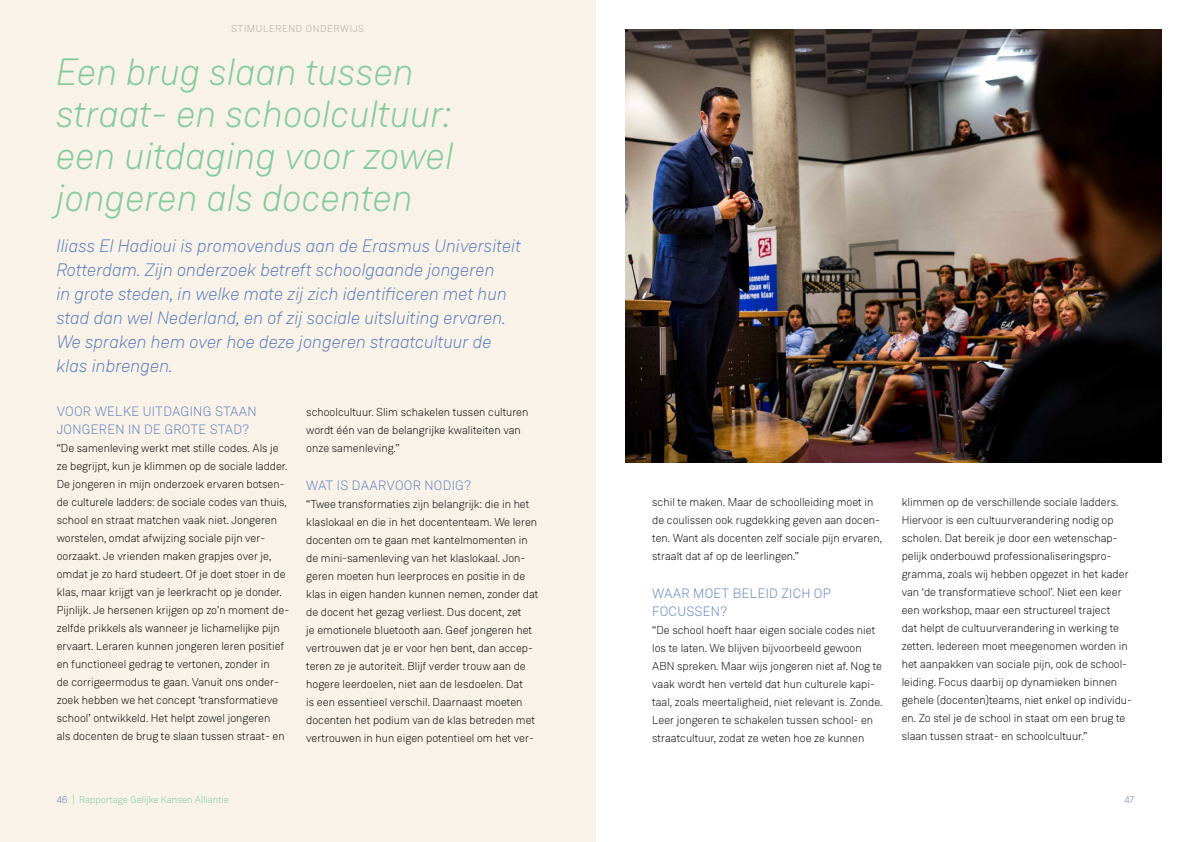
<style>
.page{position:relative;width:1191px;height:842px;background:#fff}
.page>*{position:absolute;margin:0;border:0;box-sizing:border-box;transform-origin:0 0}
.t1{font:italic 300 38px/42px "Weissenhof Grotesk";color:#82ca9c}
.t2{font:italic 300 18px/24px "Weissenhof Grotesk";color:#587abc}
.t3{font:300 13.5px/18px "Weissenhof Grotesk";letter-spacing:.02em;color:#587abc}
.t4{font:300 11.5px/18px "Weissenhof Grotesk";color:#000}
.t5{font:300 10px "Weissenhof Grotesk";color:#82ca9c}
.t6{font:300 10px "Weissenhof Grotesk";letter-spacing:.06em;color:#a7a9ac}
.t7{font:300 10px "Weissenhof Grotesk";color:#587abc}
.s1{color:#587abc}
</style>
<div class="page">
<div style="left:0;top:0;width:595px;height:842px;background:#f8f2e8"></div>
<img style="left:625px;top:30px;width:536px;height:432px">
<p class="t6" style="left:231px;top:23px;width:135px">STIMULEREND ONDERWIJS</p>
<h1 class="t1" style="left:57px;top:51px;width:399px">Een brug slaan tussen straat- en schoolcultuur: een uitdaging voor zowel jongeren als docenten</h1>
<p class="t2" style="left:57px;top:234px;width:466px">Iliass El Hadioui is promovendus aan de Erasmus Universiteit Rotterdam. Zijn onderzoek betreft schoolgaande jongeren<br>in grote steden, in welke mate zij zich identificeren met hun stad dan wel Nederland, en of zij sociale uitsluiting ervaren.<br>We spraken hem over hoe deze jongeren straatcultuur de klas inbrengen.</p>
<p class="t3" style="left:57px;top:402px;width:201px">VOOR WELKE UITDAGING STAAN<br>JONGEREN IN DE GROTE STAD?</p>
<p class="t4" style="left:57px;top:439px;width:234px">“De samenleving werkt met stille codes. Als je ze begrijpt, kun je klimmen op de sociale ladder.<br>De jongeren in mijn onderzoek ervaren botsen&shy;de culturele ladders: de sociale codes van thuis, school en straat matchen vaak niet. Jongeren worstelen, omdat afwijzing sociale pijn ver&shy;oorzaakt. Je vrienden maken grapjes over je, omdat je zo hard studeert. Of je doet stoer in de klas, maar krijgt van je leerkracht op je donder.<br>Pijnlijk. Je hersenen krijgen op zo’n moment de&shy;zelfde prikkels als wanneer je lichamelijke pijn ervaart. Leraren kunnen jongeren leren positief en functioneel gedrag te vertonen, zonder in<br>de corrigeermodus te gaan. Vanuit ons onder&shy;zoek hebben we het concept ‘transformatieve school’ ontwikkeld. Het helpt zowel jongeren<br>als docenten de brug te slaan tussen straat- en</p>
<p class="t4" style="left:306px;top:403px;width:224px">schoolcultuur. Slim schakelen tussen culturen wordt één van de belangrijke kwaliteiten van onze samenleving.”</p>
<p class="t3" style="left:306px;top:476px;width:166px">WAT IS DAARVOOR NODIG?</p>
<p class="t4" style="left:306px;top:494px;width:234px">“Twee transformaties zijn belangrijk: die in het klaslokaal en die in het docententeam. We leren docenten om te gaan met kantelmomenten in de mini-samenleving van het klaslokaal. Jon&shy;geren moeten hun leerproces en positie in de klas in eigen handen kunnen nemen, zonder dat de docent het gezag verliest. Dus docent, zet<br>je emotionele bluetooth aan. Geef jongeren het vertrouwen dat je er voor hen bent, dan accep&shy;teren ze je autoriteit. Blijf verder trouw aan de hogere leerdoelen, niet aan de lesdoelen. Dat<br>is een essentieel verschil. Daarnaast moeten docenten het podium van de klas betreden met vertrouwen in hun eigen potentieel om het ver-</p>
<p class="t4" style="left:652px;top:493px;width:231px">schil te maken. Maar de schoolleiding moet in de coulissen ook rugdekking geven aan docen&shy;ten. Want als docenten zelf sociale pijn ervaren, straalt dat af op de leerlingen.”</p>
<p class="t3" style="left:652px;top:584px;width:180px">WAAR MOET BELEID ZICH OP<br>FOCUSSEN?</p>
<p class="t4" style="left:652px;top:621px;width:232px">“De school hoeft haar eigen sociale codes niet los te laten. We blijven bijvoorbeeld gewoon ABN spreken. Maar wijs jongeren niet af. Nog te vaak wordt hen verteld dat hun culturele kapi&shy;taal, zoals meertaligheid, niet relevant is. Zonde.<br>Leer jongeren te schakelen tussen school- en straatcultuur, zodat ze weten hoe ze kunnen</p>
<p class="t4" style="left:901px;top:493px;width:232px">klimmen op de verschillende sociale ladders.<br>Hiervoor is een cultuurverandering nodig op scholen. Dat bereik je door een wetenschap&shy;pelijk onderbouwd professionaliseringspro&shy;gramma, zoals wij hebben opgezet in het kader van ‘de transformatieve school’. Niet een keer een workshop, maar een structureel traject<br>dat helpt de cultuurverandering in werking te zetten. Iedereen moet meegenomen worden in het aanpakken van sociale pijn, ook de school&shy;leiding. Focus daarbij op dynamieken binnen gehele (docenten)teams, niet enkel op individu&shy;en. Zo stel je de school in staat om een brug te slaan tussen straat- en schoolcultuur.”</p>
<p class="t5" style="left:57px;top:794px;width:174px"><span class="s1">46</span> | Rapportage Gelijke Kansen Alliantie</p>
<p class="t7" style="left:1124px;top:794px;width:11px">47</p>
</div>
